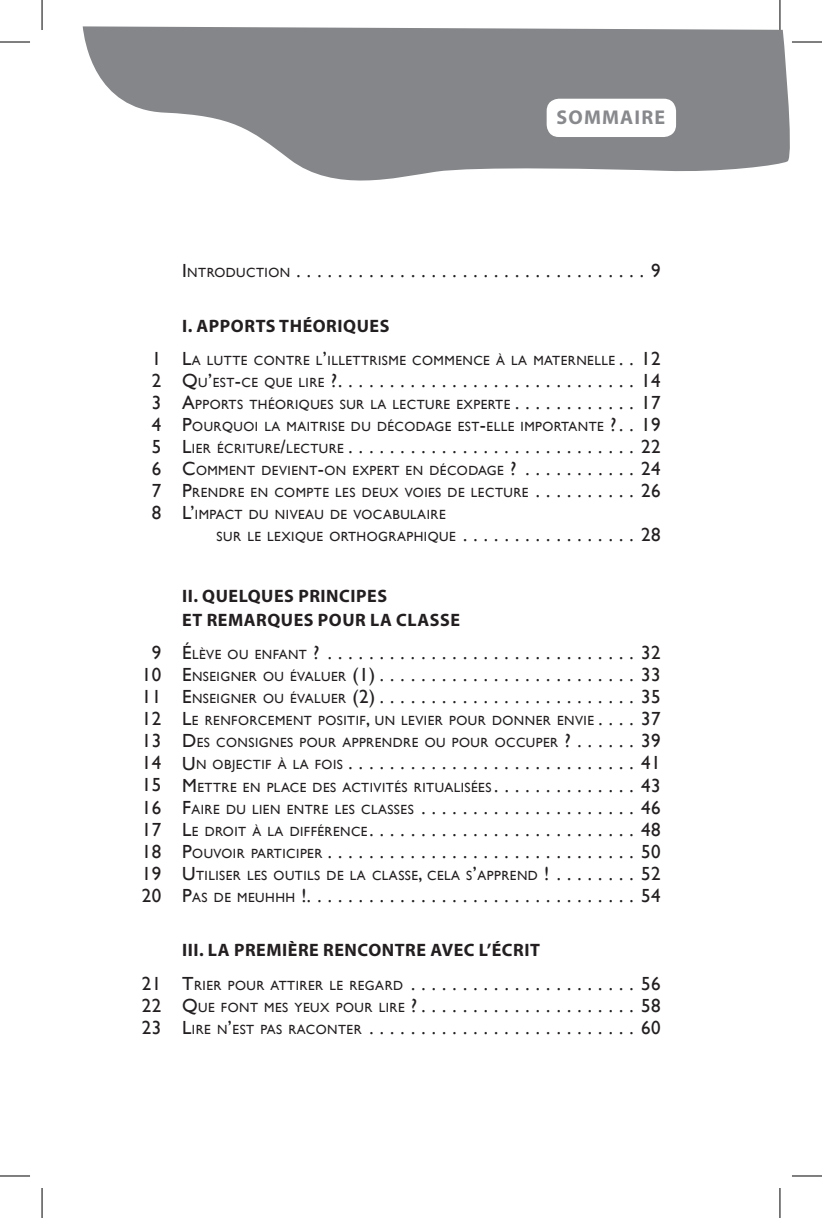
<style>
.page{position:relative;width:822px;height:1218px;background:#fff}
.page>*{position:absolute;margin:0;border:0;box-sizing:border-box;transform-origin:0 0}
.t1{font:700 20px "Myriad Pro";letter-spacing:.06em;color:#87898c}
.t2{font:19px/22px "Gill Sans";letter-spacing:.025em;color:#231f20;text-align:justify}
.t3{font:700 18px "Myriad Pro";letter-spacing:.03em;color:#231f20}
.t4{font:13.4px/22px "Gill Sans";letter-spacing:.035em;color:#231f20}
.s1{font-size:13.4px}
.s2{font-size:19px}
</style>
<div class="page">
<svg style="left:83px;top:26px;width:707px;height:155px;fill:#848689"></svg>
<div style="left:546px;top:99px;width:129px;height:38px;background:#fff;border-radius:12px"></div>
<hr style="left:778px;top:0;width:2px;height:30px;background:#fff">
<hr style="left:0;top:42px;width:30px;height:1px;background:#000">
<hr style="left:791px;top:42px;width:30px;height:1px;background:#000">
<hr style="left:0;top:1176px;width:30px;height:1px;background:#000">
<hr style="left:791px;top:1176px;width:30px;height:1px;background:#000">
<hr style="left:42px;top:0;width:1px;height:30px;background:#000">
<hr style="left:42px;top:1188px;width:1px;height:30px;background:#000">
<hr style="left:779px;top:0;width:1px;height:30px;background:#000">
<hr style="left:779px;top:1188px;width:1px;height:30px;background:#000">
<p class="t1" style="left:556px;top:105px;width:110px">SOMMAIRE</p>
<p class="t2" style="left:152px;top:348px;width:11px">1<br>2<br>3<br>4<br>5<br>6<br>7<br>8</p>
<p class="t2" style="left:142px;top:642px;width:21px;text-align:center">9<br>10<br>11<br>12<br>13<br>14<br>15<br>16<br>17<br>18<br>19<br>20</p>
<p class="t2" style="left:142px;top:972px;width:21px">21<br>22<br>23</p>
<p class="t2" style="left:182px;top:259px;width:480px">I<span class="s1">NTRODUCTION</span> . . . . . . . . . . . . . . . . . . . . . . . . . . . . . . . . . 9</p>
<p class="t3" style="left:182px;top:314px;width:208px">I. APPORTS THÉORIQUES</p>
<p class="t4" style="left:182px;top:350px;width:480px"><span class="s2">L</span>A LUTTE CONTRE L<span class="s2">’</span>ILLETTRISME COMMENCE À LA MATERNELLE <span class="s2">. . 12</span></p>
<p class="t2" style="left:182px;top:370px;width:479px">Q<span class="s1">U</span>’<span class="s1">EST</span>-<span class="s1">CE QUE LI RE</span> ? . . . . . . . . . . . . . . . . . . . . . . . . . . . . . 14</p>
<p class="t4" style="left:182px;top:394px;width:480px"><span class="s2">A</span>PPORTS THÉORIQUES SUR LA LECTURE EXPERTE <span class="s2">. . . . . . . . . . . . 17<br>P</span>OURQUOI LA MAITRISE DU DÉCODAGE EST<span class="s2">-</span>ELLE IMPORTANTE <span class="s2">? . . 19</span></p>
<p class="t2" style="left:182px;top:436px;width:479px">L<span class="s1">IER ÉCRITURE</span>/<span class="s1">LECTURE</span> . . . . . . . . . . . . . . . . . . . . . . . . . . . . 22</p>
<p class="t4" style="left:182px;top:460px;width:480px;text-align:justify"><span class="s2">C</span>OMMENT DEVIENT<span class="s2">-</span>ON EXPERT EN DÉCODAGE <span class="s2">? . . . . . . . . . . . 24<br>P</span>RENDRE EN COMPTE LES DEUX VOIES DE LECTURE <span class="s2">. . . . . . . . . . 26<br>L’</span>IMPACT DU NIVEAU DE VOCABULAIRE</p>
<p class="t4" style="left:216px;top:526px;width:445px">SUR LE LEXIQUE ORTHOGRAPHIQUE <span class="s2">. . . . . . . . . . . . . . . . . 28</span></p>
<p class="t3" style="left:182px;top:584px;width:78px">II. QUELQUES</p>
<p class="t3" style="left:298px;top:584px;width:62px">PRI NCIPES</p>
<p class="t3" style="left:182px;top:608px;width:74px">ET REMARQUES</p>
<p class="t3" style="left:318px;top:608px;width:13px">POUR</p>
<p class="t3" style="left:370px;top:608px;width:59px">LA CLASSE</p>
<p class="t2" style="left:182px;top:642px;width:480px">É<span class="s1">LÈVE OU ENFANT</span> ? . . . . . . . . . . . . . . . . . . . . . . . . . . . . . . 32<br>E<span class="s1">NSEIGNER OU ÉVALUER</span> (1) . . . . . . . . . . . . . . . . . . . . . . . . . 33<br>E<span class="s1">NSEIGNER OU ÉVALUER</span> (2) . . . . . . . . . . . . . . . . . . . . . . . . . 35</p>
<p class="t4" style="left:182px;top:710px;width:480px"><span class="s2">L</span>E RENFORCEMENT POSITIF<span class="s2">,</span> UN LEVIER POUR DONNER ENVIE <span class="s2">. . . . 37<br>D</span> ES CONSIGNES POUR APPRENDRE OU POUR OCCUPER <span class="s2">? . . . . . . 39</span></p>
<p class="t2" style="left:182px;top:752px;width:480px">U<span class="s1">N OBJECTIF À LA FOIS</span> . . . . . . . . . . . . . . . . . . . . . . . . . . . . 41</p>
<p class="t4" style="left:182px;top:776px;width:480px"><span class="s2">M</span> ETTRE EN PLACE DES ACTIVITÉS RITUALISÉES <span class="s2">. . . . . . . . . . . . . . 43<br>F</span>AIRE DU LI EN ENTRE LES CLASSES <span class="s2">. . . . . . . . . . . . . . . . . . . . . 46</span></p>
<p class="t2" style="left:182px;top:818px;width:480px">L<span class="s1">E DROIT À LA DIFFÉRENCE</span> . . . . . . . . . . . . . . . . . . . . . . . . . . 48<br>P<span class="s1">OUVOIR PARTICIPER</span> . . . . . . . . . . . . . . . . . . . . . . . . . . . . . . 50</p>
<p class="t4" style="left:182px;top:864px;width:479px"><span class="s2">U</span>TILISER LES OUTILS DE LA CLASSE<span class="s2">,</span> CELA S<span class="s2">’</span>APPREND <span class="s2">! . . . . . . . . 52</span></p>
<p class="t2" style="left:182px;top:884px;width:480px">P<span class="s1">ASDEMEUHHH</span> !................................54</p>
<p class="t3" style="left:182px;top:938px;width:224px">III. LA PREMIÈRE RENCONTRE</p>
<p class="t3" style="left:430px;top:938px;width:110px">AVEC L’ÉCRIT</p>
<p class="t2" style="left:182px;top:972px;width:480px">T<span class="s1">RIER POUR ATTIRER LE REGARD</span> . . . . . . . . . . . . . . . . . . . . . . 56<br>Q<span class="s1">UE FONT MES YEUX POUR LIRE</span> ? . . . . . . . . . . . . . . . . . . . . . 58<br>L<span class="s1">IRE N</span>’<span class="s1">EST PAS RACONTER</span> . . . . . . . . . . . . . . . . . . . . . . . . . . 60</p>
</div>
